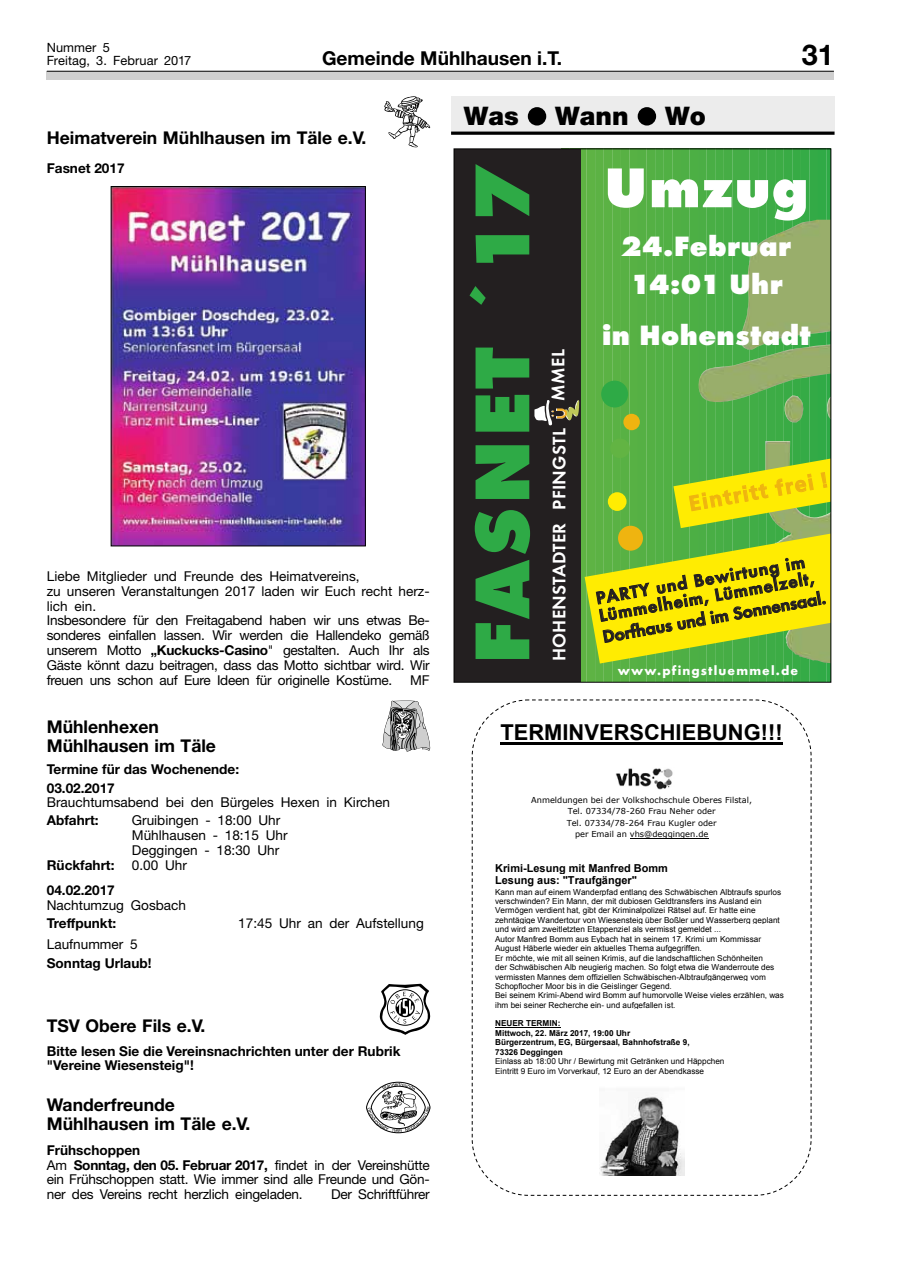
<style>
.page{position:relative;width:902px;height:1280px;background:#fff}
.page>*{position:absolute;margin:0;border:0;box-sizing:border-box;transform-origin:0 0}
.t1{font:800 80.55px "Futura T";letter-spacing:.035em;color:#2eaa46}
.t2{font:800 58.2px "Futura T";letter-spacing:.015em;color:#fff}
.t3{font:800 29.1px/38.4px "Futura T";letter-spacing:.015em;color:#fff}
.t4{font:700 28.8px "Helvetica Neue";color:#000}
.t5{font:900 25.65px "Helvetica Neue";color:#000}
.t6{font:700 21.9px "Arial";color:#000}
.t7{font:500 21.9px "Frutus T";color:#efb410}
.t8{font:700 19.2px "Helvetica Neue";color:#000}
.t9{font:600 18.75px "Futura T";letter-spacing:.01em;color:#fff}
.t10{font:600 17.85px/17.5px "Futura T";color:#231f20}
.t11{font:700 17.55px/19px "Helvetica Neue";color:#000}
.t12{font:13.65px/14.9px "Helvetica Neue";letter-spacing:-.02em;color:#000}
.t13{font:700 13.65px/19px "Helvetica Neue";color:#000}
.t14{font:13.65px/15px "Helvetica Neue";color:#000}
.t15{font:700 13.35px "Futura T";letter-spacing:.085em;color:#fff}
.t16{font:12.75px/13.2px "Helvetica Neue";letter-spacing:.005em;color:#000}
.t17{font:700 10.95px/12.6px "Arial";color:#000}
.t18{font:8.25px/9.4px "Arial";letter-spacing:.005em;color:#000}
.t19{font:8.25px/11.4px "Verdana";letter-spacing:.005em;color:#000;text-align:center}
.t20{font:700 8.25px/9.4px "Arial";color:#000}
.s1{font-weight:700}
</style>
<div class="page">
<div style="left:47px;top:71px;width:786px;height:8px;background:#cfcfcf"></div>
<hr style="left:47px;top:71px;width:786px;height:1px;background:#000">
<svg style="left:384px;top:96px;width:46px;height:51px"></svg>
<img style="left:113px;top:188px;width:250px;height:356px">
<div style="left:111px;top:186px;width:254px;height:360px;border:1px solid #000"></div>
<svg style="left:382px;top:701px;width:48px;height:51px"></svg>
<svg style="left:380px;top:984px;width:50px;height:51px"></svg>
<svg style="left:367px;top:1082px;width:62px;height:50px"></svg>
<div style="left:451px;top:96px;width:383px;height:39px;background:#ececec"></div>
<hr style="left:451px;top:132px;width:383px;height:3px;background:#000">
<div style="left:527px;top:107px;width:19px;height:19px;background:#000;border-radius:50%"></div>
<div style="left:637px;top:107px;width:19px;height:19px;background:#000;border-radius:50%"></div>
<div style="left:579px;top:149px;width:195px;height:533px;background:linear-gradient(to bottom,#5fb343,#5fb343)"></div>
<svg style="left:587px;top:149px;width:195px;height:533px;background:#5eb246"></svg>
<svg style="left:613px;top:149px;width:195px;height:533px;background:#57b146"></svg>
<div style="left:673px;top:149px;width:157px;height:533px;background:#4eaf45"></div>
<svg style="left:689px;top:151px;width:1px;height:529px"></svg>
<svg style="left:690px;top:149px;width:140px;height:533px"></svg>
<svg style="left:749px;top:151px;width:80px;height:529px;fill:#39ab46"></svg>
<div style="left:454px;top:149px;width:127px;height:533px;background:#231f20"></div>
<img style="left:546px;top:400px;width:31px;height:26px">
<img style="left:698px;top:220px;width:131px;height:238px">
<svg style="left:584px;top:458px;width:245px;height:205px;background:#a8c424"></svg>
<div style="left:623px;top:414px;width:16px;height:16px;background:#efb410;border-radius:50%"></div>
<div style="left:618px;top:526px;width:25px;height:25px;background:#efb410;border-radius:50%"></div>
<div style="left:610px;top:438px;width:19px;height:20px;background:#62b443;border-radius:50%"></div>
<div style="left:607px;top:492px;width:19px;height:19px;background:#ffec02;border-radius:50%"></div>
<div style="left:601px;top:381px;width:27px;height:26px;background:#2eaa46;border-radius:50%"></div>
<div style="left:471px;top:699px;width:340px;height:497px;background:#fff;border:1px dashed #000;border-radius:56px"></div>
<hr style="left:500px;top:742px;width:282px;height:2px;background:#000">
<hr style="left:630px;top:838px;width:78px;height:1px;background:#000">
<hr style="left:495px;top:1027px;width:65px;height:1px;background:#000">
<img style="left:615px;top:768px;width:58px;height:22px">
<img style="left:600px;top:1094px;width:84px;height:82px">
<h3 class="t16" style="left:47px;top:40px;width:146px">Nummer 5<br>Freitag, 3. Februar 2017</h3>
<h3 class="t8" style="left:322px;top:46px;width:242px">Gemeinde Mühlhausen i.T.</h3>
<h3 class="t4" style="left:801px;top:37px;width:33px">31</h3>
<h3 class="t5" style="left:464px;top:101px;width:56px">Was</h3>
<h3 class="t5" style="left:555px;top:101px;width:75px">Wann</h3>
<h3 class="t5" style="left:665px;top:101px;width:42px">Wo</h3>
<h3 class="t11" style="left:47px;top:128px;width:321px">Heimatverein Mühlhausen im Täle e.V.</h3>
<h3 class="t13" style="left:47px;top:158px;width:79px">Fasnet 2017</h3>
<p class="t12" style="left:47px;top:569px;width:384px">Liebe Mitglieder und Freunde des Heimatvereins,<br>zu unseren Veranstaltungen 2017 laden wir Euch recht herz&shy;lich ein.<br>Insbesondere für den Freitagabend haben wir uns etwas Be&shy;sonderes einfallen lassen. Wir werden die Hallendeko gemäß unserem Motto <span class="s1">„Kuckucks-Casino</span>" gestalten. Auch Ihr als Gäste könnt dazu beitragen, dass das Motto sichtbar wird. Wir freuen uns schon auf Eure Ideen für originelle Kostüme.</p>
<h3 class="t12" style="left:410px;top:672px;width:21px">MF</h3>
<h3 class="t11" style="left:47px;top:716px;width:171px">Mühlenhexen<br>Mühlhausen im Täle</h3>
<h3 class="t13" style="left:47px;top:759px;width:194px">Termine für das Wochenende:<br>03.02.2017</h3>
<h3 class="t14" style="left:47px;top:795px;width:344px">Brauchtumsabend bei den Bürgeles Hexen in Kirchen</h3>
<h3 class="t13" style="left:47px;top:810px;width:53px">Abfahrt:</h3>
<h3 class="t14" style="left:132px;top:812px;width:157px">Gruibingen - 18:00 Uhr<br>Mühlhausen - 18:15 Uhr<br>Deggingen - 18:30 Uhr</h3>
<h3 class="t13" style="left:47px;top:855px;width:69px">Rückfahrt:</h3>
<h3 class="t12" style="left:132px;top:857px;width:57px">0.00 Uhr</h3>
<h3 class="t13" style="left:47px;top:881px;width:70px">04.02.2017</h3>
<h3 class="t14" style="left:47px;top:897px;width:141px">Nachtumzug Gosbach</h3>
<h3 class="t13" style="left:47px;top:913px;width:71px">Treffpunkt:</h3>
<h3 class="t14" style="left:238px;top:915px;width:187px">17:45 Uhr an der Aufstellung</h3>
<h3 class="t14" style="left:47px;top:936px;width:92px">Laufnummer 5</h3>
<h3 class="t13" style="left:47px;top:953px;width:106px">Sonntag Urlaub!</h3>
<h3 class="t11" style="left:47px;top:1015px;width:160px">TSV Obere Fils e.V.</h3>
<h3 class="t13" style="left:47px;top:1043px;width:355px;line-height:14.9px">Bitte lesen Sie die Vereinsnachrichten unter der Rubrik "Vereine Wiesensteig"!</h3>
<h3 class="t11" style="left:47px;top:1094px;width:205px">Wanderfreunde<br>Mühlhausen im Täle e.V.</h3>
<h3 class="t12" style="left:47px;top:1142px;width:384px"><span class="s1">Frühschoppen<br></span>Am <span class="s1">Sonntag, den 05. Februar 2017,</span> findet in der Vereinshütte ein Frühschoppen statt. Wie immer sind alle Freunde und Gön&shy;ner des Vereins recht herzlich eingeladen.</h3>
<h3 class="t12" style="left:331px;top:1187px;width:100px">Der Schriftführer</h3>
<h1 class="t1" style="left:454px;top:664px;width:502px;rotate:-90deg">FASNET ´17</h1>
<h3 class="t9" style="left:547px;top:401px;width:53px;rotate:-90deg">MMEL</h3>
<h3 class="t9" style="left:548px;top:661px;width:235px;rotate:-90deg">HOHENSTADTER PFINGSTL</h3>
<h2 class="t2" style="left:604px;top:153px;width:206px">Umzug</h2>
<h3 class="t3" style="left:621px;top:227px;width:171px">24.Februar<br>14:01 Uhr</h3>
<h3 class="t3" style="left:602px;top:316px;width:210px">in Hohenstadt</h3>
<h3 class="t7" style="left:686px;top:491px;width:142px;rotate:-10deg">Eintritt frei !</h3>
<h3 class="t10" style="left:594px;top:589px;width:219px;rotate:-10deg">PARTY und Bewirtung im<br>Lümmelheim, Lümmelzelt,</h3>
<h3 class="t10" style="left:601px;top:628px;width:227px;rotate:-10deg">Dorfhaus und im Sonnensaal.</h3>
<h3 class="t15" style="left:617px;top:663px;width:182px">www.pfingstluemmel.de</h3>
<h3 class="t6" style="left:500px;top:718px;width:284px">TERMINVERSCHIEBUNG!!!</h3>
<p class="t19" style="left:531px;top:794px;width:222px">Anmeldungen bei der Volkshochschule Oberes Filstal, Tel. 07334/78-260 Frau Neher oder<br>Tel. 07334/78-264 Frau Kugler oder<br>per Email an vhs@deggingen.de</p>
<h3 class="t17" style="left:495px;top:862px;width:174px">Krimi-Lesung mit Manfred Bomm<br>Lesung aus: "Traufgänger"</h3>
<p class="t18" style="left:495px;top:887px;width:290px">Kann man auf einem Wanderpfad entlang des Schwäbischen Albtraufs spurlos verschwinden? Ein Mann, der mit dubiosen Geldtransfers ins Ausland ein Vermögen verdient hat, gibt der Kriminalpolizei Rätsel auf. Er hatte eine zehntägige Wandertour von Wiesensteig über Boßler und Wasserberg geplant und wird am zweitletzten Etappenziel als vermisst gemeldet ...<br>Autor Manfred Bomm aus Eybach hat in seinem 17. Krimi um Kommissar August Häberle wieder ein aktuelles Thema aufgegriffen.<br>Er möchte, wie mit all seinen Krimis, auf die landschaftlichen Schönheiten<br>der Schwäbischen Alb neugierig machen. So folgt etwa die Wanderroute des vermissten Mannes dem offiziellen Schwäbischen-Albtraufgängerweg vom Schopflocher Moor bis in die Geislinger Gegend.<br>Bei seinem Krimi-Abend wird Bomm auf humorvolle Weise vieles erzählen, was ihm bei seiner Recherche ein- und aufgefallen ist.</p>
<p class="t20" style="left:495px;top:1019px;width:196px">NEUER TERMIN:<br>Mittwoch, 22. März 2017, 19:00 Uhr<br>Bürgerzentrum, EG, Bürgersaal, Bahnhofstraße 9,<br>73326 Deggingen</p>
<p class="t18" style="left:495px;top:1057px;width:231px">Einlass ab 18:00 Uhr / Bewirtung mit Getränken und Häppchen<br>Eintritt 9 Euro im Vorverkauf, 12 Euro an der Abendkasse</p>
</div>
